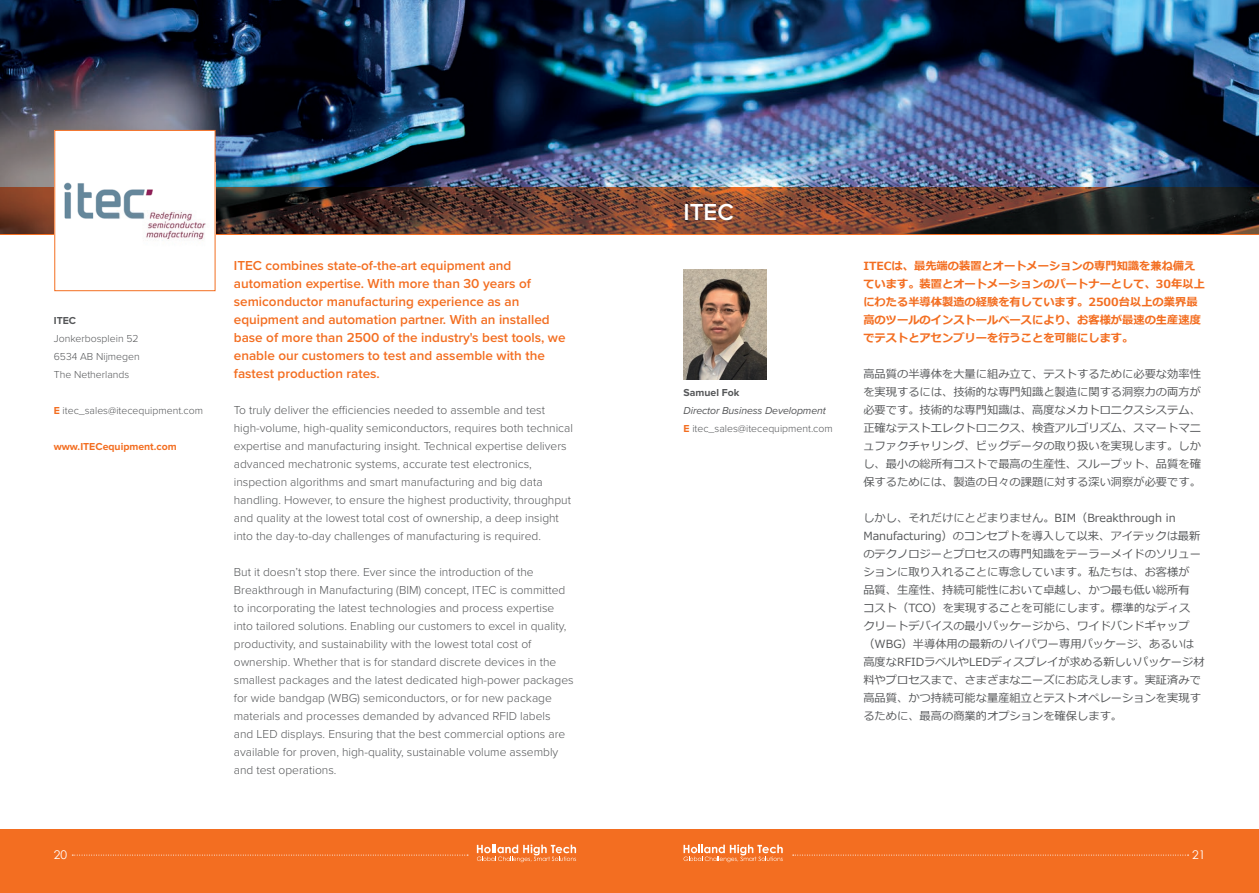
<style>
.page{position:relative;width:1259px;height:893px;background:#fff}
.page>*{position:absolute;margin:0;border:0;box-sizing:border-box;transform-origin:0 0}
.t1{font:600 24px "Proxima Nova";color:#fff}
.t2{font:600 13.5px/18px "Proxima Nova";color:#f36e21}
.t3{font:300 12px/18px "Proxima Nova";color:#555759}
.t4{font:12px "Century Gothic";color:#fff}
.t5{font:11.25px/18px "Meiryo";color:#555759;text-align:justify}
.t6{font:700 11.25px/18px "Meiryo";color:#f36e21}
.t7{font:300 10.5px/18px "Proxima Nova";color:#555759}
.t8{font:700 10.5px "Proxima Nova";color:#f36e21}
.t9{font:700 10.5px "Proxima Nova";color:#555759}
.s1{font-weight:700;color:#f36e21}
.s2{font-weight:400;font-style:italic}
</style>
<div class="page">
<div style="left:0;top:829px;width:1259px;height:64px;background:#f36e21"></div>
<svg style="left:72px;top:855px;width:396px;height:1px"></svg>
<svg style="left:793px;top:855px;width:395px;height:1px"></svg>
<svg style="left:477px;top:844px;width:99px;height:18px"></svg>
<svg style="left:683px;top:844px;width:100px;height:18px"></svg>
<img style="left:0;top:0;width:1259px;height:187px">
<img style="left:215px;top:187px;width:1044px;height:47px">
<img style="left:0;top:187px;width:54px;height:47px">
<div style="left:55px;top:130px;width:160px;height:161px;background:#fff"></div>
<img style="left:64px;top:182px;width:142px;height:59px">
<div style="left:54px;top:130px;width:161px;height:161px;border:1px solid #f36e21"></div>
<img style="left:683px;top:270px;width:83px;height:110px">
<p class="t9" style="left:54px;top:314px;width:24px">ITEC</p>
<p class="t7" style="left:54px;top:329px;width:87px;text-align:justify">Jonkerbosplein 52<br>6534 AB Nijmegen The Netherlands</p>
<p class="t7" style="left:54px;top:401px;width:151px"><span class="s1">E</span> itec_sales@itecequipment.com</p>
<p class="t8" style="left:54px;top:440px;width:124px">www.ITECequipment.com</p>
<p class="t2" style="left:234px;top:256px;width:333px">ITEC combines state-of-the-art equipment and automation expertise. With more than 30 years of semiconductor manufacturing experience as an equipment and automation partner. With an installed base of more than 2500 of the industry's best tools, we enable our customers to test and assemble with the fastest production rates.</p>
<p class="t3" style="left:234px;top:400px;width:341px">To truly deliver the efficiencies needed to assemble and test high-volume, high-quality semiconductors, requires both technical expertise and manufacturing insight. Technical expertise delivers advanced mechatronic systems, accurate test electronics, inspection algorithms and smart manufacturing and big data handling. However, to ensure the highest productivity, throughput and quality at the lowest total cost of ownership, a deep insight into the day-to-day challenges of manufacturing is required.</p>
<p class="t3" style="left:234px;top:562px;width:341px">But it doesn’t stop there. Ever since the introduction of the Breakthrough in Manufacturing (BIM) concept, ITEC is committed to incorporating the latest technologies and process expertise into tailored solutions. Enabling our customers to excel in quality, productivity, and sustainability with the lowest total cost of ownership. Whether that is for standard discrete devices in the smallest packages and the latest dedicated high-power packages for wide bandgap (WBG) semiconductors, or for new package materials and processes demanded by advanced RFID labels<br>and LED displays. Ensuring that the best commercial options are available for proven, high-quality, sustainable volume assembly and test operations.</p>
<h1 class="t1" style="left:683px;top:194px;width:52px">ITEC</h1>
<p class="t9" style="left:683px;top:386px;width:57px">Samuel Fok</p>
<p class="t7" style="left:683px;top:401px;width:151px"><span class="s2">Director Business Development<br></span><span class="s1">E</span> itec_sales@itecequipment.com</p>
<p class="t6" style="left:863px;top:257px;width:343px">ITECは、最先端の装置とオートメーションの専門知識を兼ね備えています。装置とオートメーションのパートナーとして、30年以上にわたる半導体製造の経験を有しています。2500台以上の業界最高のツールのインストールベースにより、お客様が最速の生産速度でテストとアセンブリーを行うことを可能にします。</p>
<p class="t5" style="left:863px;top:366px;width:339px">高品質の半導体を大量に組み立て、テストするために必要な効率性を実現するには、技術的な専門知識と製造に関する洞察力の両方が必要です。技術的な専門知識は、高度なメカトロニクスシステム、正確なテストエレクトロニクス、検査アルゴリズム、スマートマニュファクチャリング、ビッグデータの取り扱いを実現します。しかし、最小の総所有コストで最高の生産性、スループット、品質を確保するためには、製造の日々の課題に対する深い洞察が必要です。</p>
<p class="t5" style="left:863px;top:510px;width:343px;text-align:left">しかし、それだけにとどまりません。BIM（Breakthrough in Manufacturing）のコンセプトを導入して以来、アイテックは最新のテクノロジーとプロセスの専門知識をテーラーメイドのソリューションに取り入れることに専念しています。私たちは、お客様が<br>品質、生産性、持続可能性において卓越し、かつ最も低い総所有<br>コスト（TCO）を実現することを可能にします。標準的なディス<br>クリートデバイスの最小パッケージから、ワイドバンドギャップ（WBG）半導体用の最新のハイパワー専用パッケージ、あるいは高度なRFIDラベルやLEDディスプレイが求める新しいパッケージ材料やプロセスまで、さまざまなニーズにお応えします。実証済みで高品質、かつ持続可能な量産組立とテストオペレーションを実現するために、最高の商業的オプションを確保します。</p>
<p class="t4" style="left:54px;top:846px;width:15px">20</p>
<p class="t4" style="left:1192px;top:846px;width:15px">21</p>
</div>
